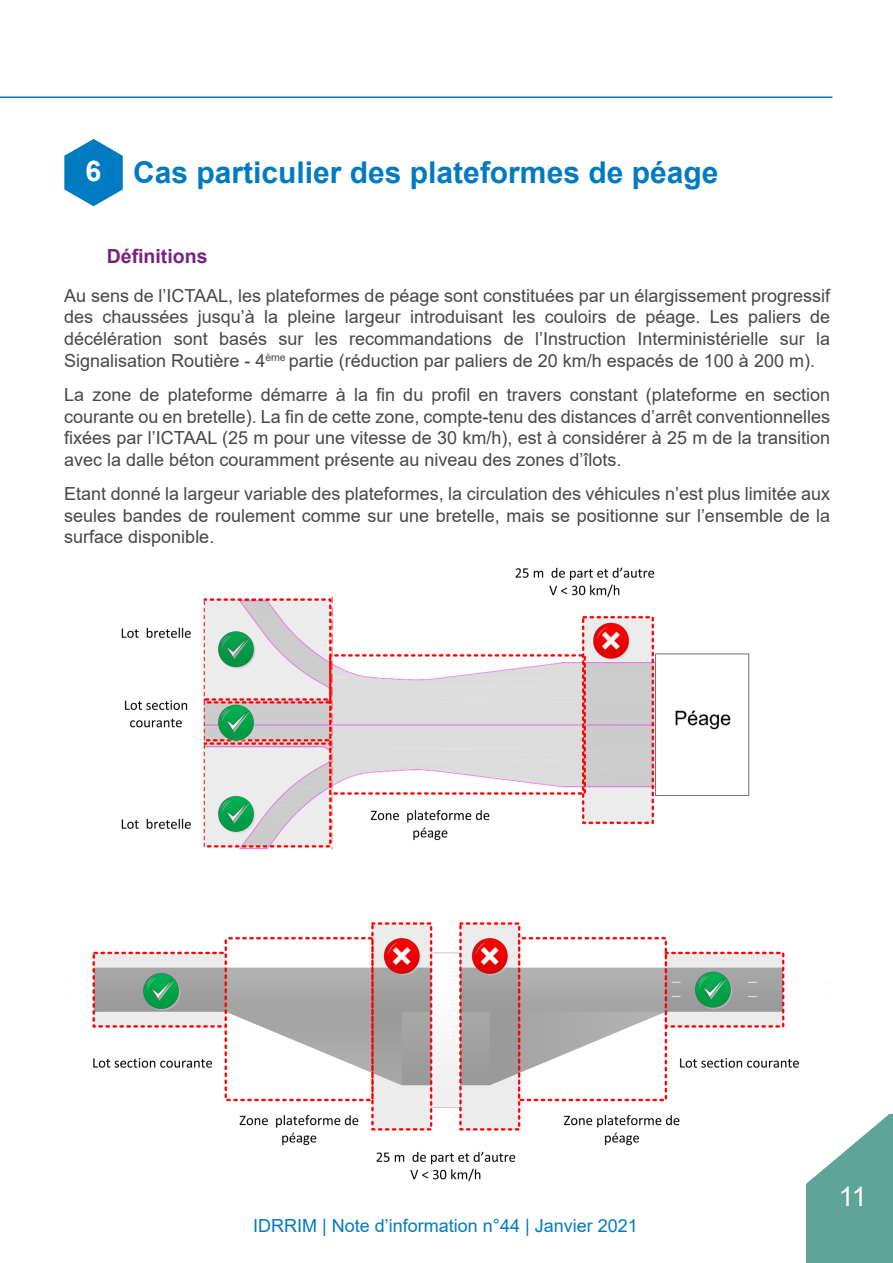
<style>
.page{position:relative;width:893px;height:1263px;background:#fff}
.page>*{position:absolute;margin:0;border:0;box-sizing:border-box;transform-origin:0 0}
.t1{font:700 30px "Arial";color:#007bc2}
.t2{font:27px "Arial";color:#fff}
.t3{font:700 19.5px "Arial";color:#782182}
.t4{font:18px/21.6px "Arial";color:#474746;text-align:justify}
.t5{font:18px "Arial";color:#007bc2}
.s1{font-size:28.5px;color:#fff}
</style>
<div class="page">
<hr style="left:0;top:96px;width:832px;height:2px;background:#007bc2">
<img style="left:121px;top:567px;width:629px;height:283px">
<img style="left:92px;top:922px;width:693px;height:260px">
<svg style="left:64px;top:139px;width:59px;height:67px"></svg>
<svg style="left:720px;top:1044px;width:173px;height:219px"></svg>
<h1 class="t1" style="left:86px;top:151px;width:634px"><span class="s1">6</span> Cas particulier des plateformes de péage</h1>
<p class="t3" style="left:107px;top:242px;width:102px">Définitions</p>
<p class="t4" style="left:64px;top:284px;width:767px">Au sens de l’ICTAAL, les plateformes de péage sont constituées par un élargissement progressif des chaussées jusqu’à la pleine largeur introduisant les couloirs de péage. Les paliers de décélération sont basés sur les recommandations de l’Instruction Interministérielle sur la Signalisation Routière - 4<sup>ème</sup> partie (réduction par paliers de 20 km/h espacés de 100 à 200 m).</p>
<p class="t4" style="left:64px;top:384px;width:767px">La zone de plateforme démarre à la fin du profil en travers constant (plateforme en section courante ou en bretelle). La fin de cette zone, compte-tenu des distances d’arrêt conventionnelles fixées par l’ICTAAL (25 m pour une vitesse de 30 km/h), est à considérer à 25 m de la transition avec la dalle béton couramment présente au niveau des zones d’îlots.</p>
<p class="t4" style="left:64px;top:483px;width:767px">Etant donné la largeur variable des plateformes, la circulation des véhicules n’est plus limitée aux seules bandes de roulement comme sur une bretelle, mais se positionne sur l’ensemble de la surface disponible.</p>
<p class="t5" style="left:253px;top:1213px;width:386px">IDRRIM | Note d’information n°44 | Janvier 2021</p>
<h2 class="t2" style="left:839px;top:1178px;width:30px">11</h2>
</div>
